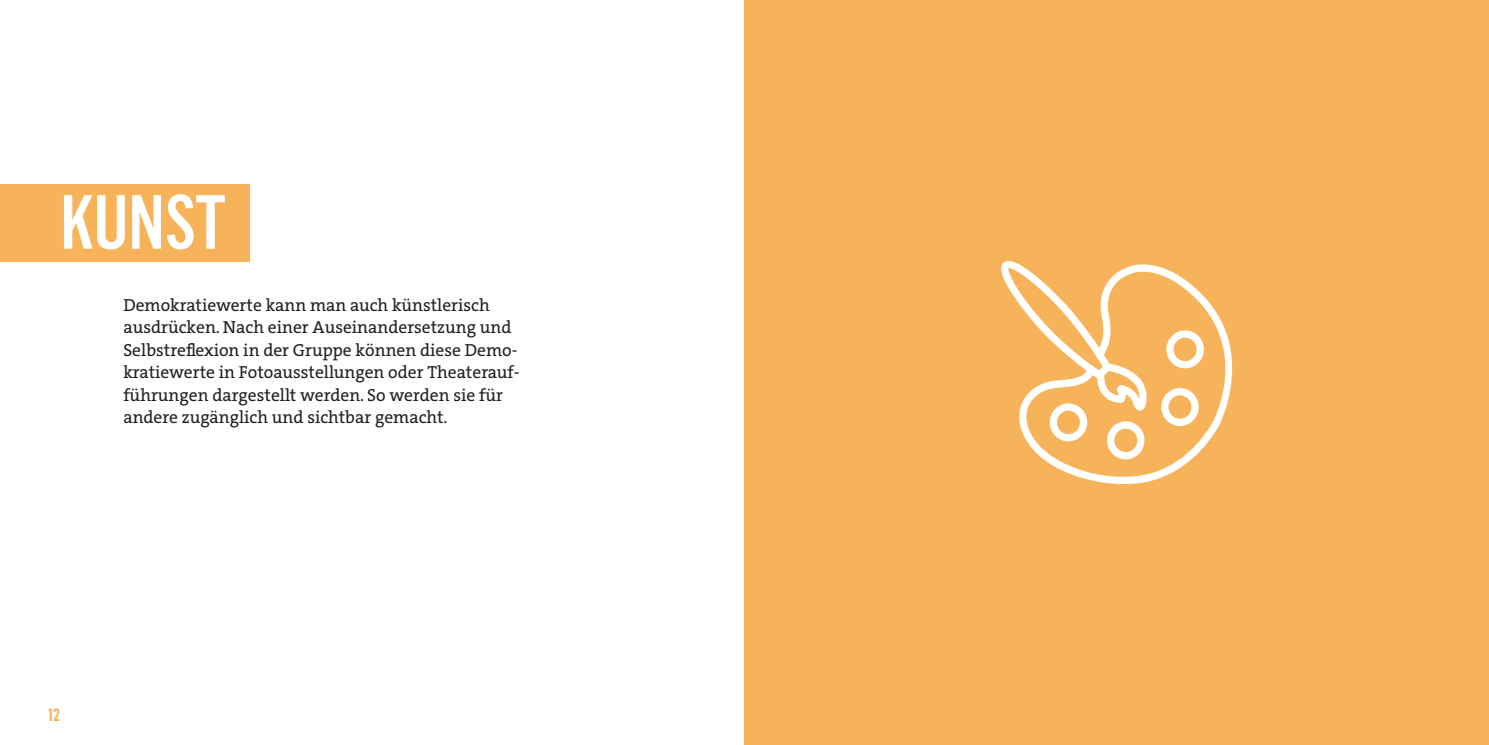
<style>
.page{position:relative;width:1489px;height:745px;background:#fff}
.page>*{position:absolute;margin:0;border:0;box-sizing:border-box;transform-origin:0 0}
.t1{font:500 75px "Flama Condensed";letter-spacing:-.005em;color:#fff}
.t2{font:17.5px/22.5px "The Serif C5";color:#231f20}
.t3{font:600 17.5px "Flama Condensed";color:#f7b259}
</style>
<div class="page">
<div style="left:744px;top:0;width:744px;height:744px;background:#f7b359"></div>
<div style="left:0;top:183px;width:250px;height:78px;background:#f7b359"></div>
<svg style="left:1043px;top:264px;width:190px;height:219px"></svg>
<svg style="left:1160px;top:387px;width:38px;height:39px"></svg>
<svg style="left:1165px;top:329px;width:39px;height:39px"></svg>
<svg style="left:1001px;top:261px;width:148px;height:198px"></svg>
<h1 class="t1" style="left:60px;top:179px;width:168px">KUNST</h1>
<p class="t2" style="left:123px;top:293px;width:398px">Demokratiewerte kann man auch künstlerisch ausdrücken. Nach einer Auseinandersetzung und Selbstreflexion in der Gruppe können diese Demo&shy;kratiewerte in Fotoausstellungen oder Theaterauf&shy;führungen dargestellt werden. So werden sie für andere zugänglich und sichtbar gemacht.</p>
<p class="t3" style="left:48px;top:704px;width:13px">12</p>
</div>
